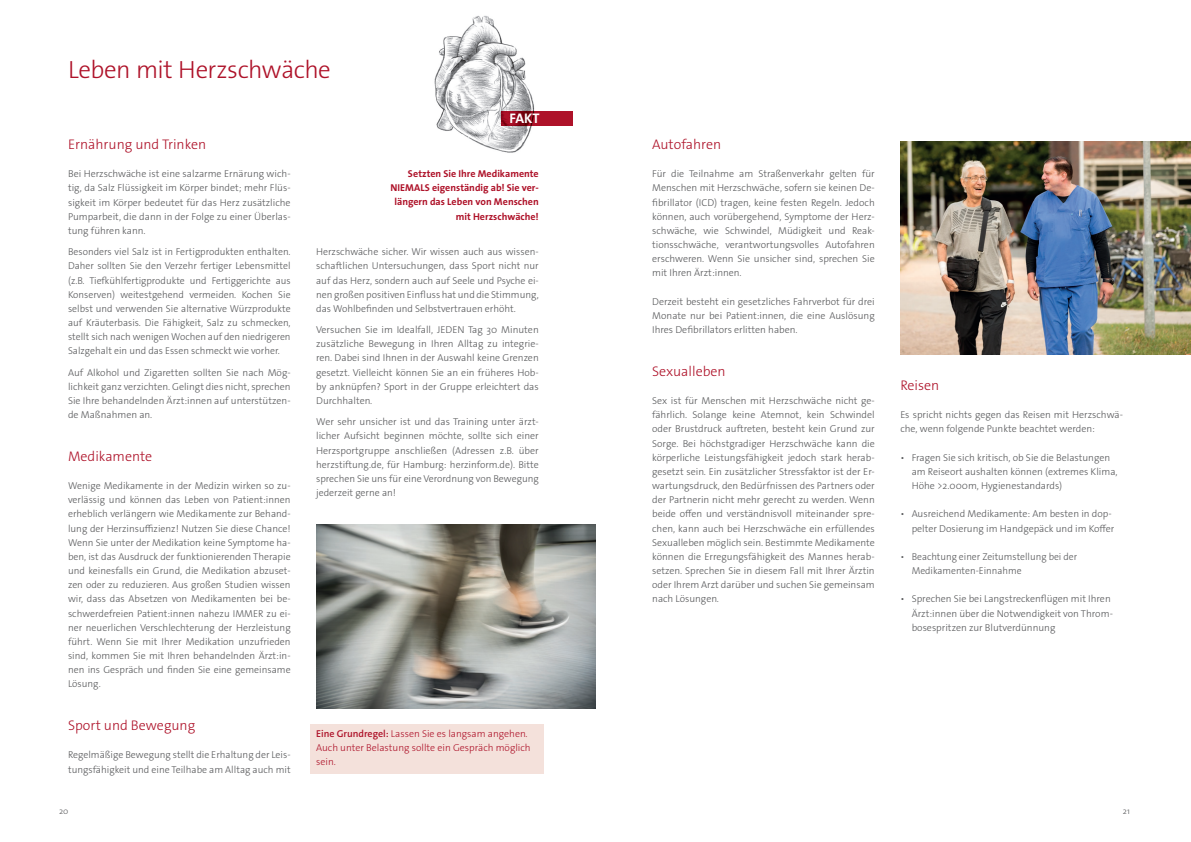
<style>
.page{position:relative;width:1191px;height:842px;background:#fff}
.page>*{position:absolute;margin:0;border:0;box-sizing:border-box;transform-origin:0 0}
.t1{font:300 25px "The Sans Os F";letter-spacing:-.02em;color:#ae1229}
.t2{font:300 14px "The Sans Os F";color:#ae1229}
.t3{font:700 14px "The Sans Os F";color:#fff}
.t4{font:300 10px/14.2px "The Sans Os F";color:#57585a;text-align:justify}
.t5{font:700 10px/14.2px "The Sans Os F";color:#ae1229;text-align:right}
.t6{font:300 10px/14.2px "The Sans Os F";color:#ae1229}
.t7{font:300 8.5px "The Sans Os F";color:#57585a}
.s1{font-weight:600}
</style>
<div class="page">
<img style="left:900px;top:142px;width:291px;height:212px">
<img style="left:316px;top:524px;width:279px;height:185px">
<img style="left:434px;top:15px;width:102px;height:138px">
<div style="left:536px;top:111px;width:37px;height:14px;background:#ae1229"></div>
<img style="left:502px;top:111px;width:34px;height:14px">
<div style="left:310px;top:724px;width:234px;height:50px;background:#f4e1db"></div>
<h1 class="t1" style="left:68px;top:53px;width:264px">Leben mit Herzschwäche</h1>
<h2 class="t3" style="left:509px;top:109px;width:32px">FAKT</h2>
<h2 class="t2" style="left:68px;top:135px;width:140px">Ernährung und Trinken</h2>
<p class="t4" style="left:68px;top:167px;width:224px">Bei Herzschwäche ist eine salzarme Ernärung wich&shy;tig, da Salz Flüssigkeit im Körper bindet; mehr Flüs&shy;sigkeit im Körper bedeutet für das Herz zusätzliche Pumparbeit, die dann in der Folge zu einer Überlas&shy;tung führen kann.</p>
<p class="t4" style="left:68px;top:245px;width:224px">Besonders viel Salz ist in Fertigprodukten enthalten.<br>Daher sollten Sie den Verzehr fertiger Lebensmittel (z.B. Tiefkühlfertigprodukte und Fertiggerichte aus Konserven) weitestgehend vermeiden. Kochen Sie selbst und verwenden Sie alternative Würzprodukte auf Kräuterbasis. Die Fähigkeit, Salz zu schmecken, stellt sich nach wenigen Wochen auf den niedrigeren Salzgehalt ein und das Essen schmeckt wie vorher.</p>
<p class="t4" style="left:68px;top:365px;width:224px">Auf Alkohol und Zigaretten sollten Sie nach Mög&shy;lichkeit ganz verzichten. Gelingt dies nicht, sprechen Sie Ihre behandelnden Ärzt:innen auf unterstützen&shy;de Maßnahmen an.</p>
<h2 class="t2" style="left:68px;top:447px;width:86px">Medikamente</h2>
<p class="t4" style="left:68px;top:479px;width:224px">Wenige Medikamente in der Medizin wirken so zu&shy;verlässig und können das Leben von Patient:innen erheblich verlängern wie Medikamente zur Behand&shy;lung der Herzinsuffizienz! Nutzen Sie diese Chance!<br>Wenn Sie unter der Medikation keine Symptome ha&shy;ben, ist das Ausdruck der funktionierenden Therapie und keinesfalls ein Grund, die Medikation abzuset&shy;zen oder zu reduzieren. Aus großen Studien wissen wir, dass das Absetzen von Medikamenten bei be&shy;schwerdefreien Patient:innen nahezu IMMER zu ei&shy;ner neuerlichen Verschlechterung der Herzleistung führt. Wenn Sie mit Ihrer Medikation unzufrieden sind, kommen Sie mit Ihren behandelnden Ärzt:in&shy;nen ins Gespräch und finden Sie eine gemeinsame Lösung.</p>
<h2 class="t2" style="left:68px;top:716px;width:129px">Sport und Bewegung</h2>
<p class="t4" style="left:68px;top:748px;width:224px">Regelmäßige Bewegung stellt die Erhaltung der Leis&shy;tungsfähigkeit und eine Teilhabe am Alltag auch mit</p>
<p class="t5" style="left:390px;top:167px;width:150px">Setzten Sie Ihre Medikamente<br>NIEMALS eigenständig ab! Sie ver&shy;längern das Leben von Menschen mit Herzschwäche!</p>
<p class="t4" style="left:316px;top:245px;width:224px">Herzschwäche sicher. Wir wissen auch aus wissen&shy;schaftlichen Untersuchungen, dass Sport nicht nur auf das Herz, sondern auch auf Seele und Psyche ei&shy;nen großen positiven Einfluss hat und die Stimmung, das Wohlbefinden und Selbstvertrauen erhöht.</p>
<p class="t4" style="left:316px;top:323px;width:224px">Versuchen Sie im Idealfall, JEDEN Tag 30 Minuten zusätzliche Bewegung in Ihren Alltag zu integrie&shy;ren. Dabei sind Ihnen in der Auswahl keine Grenzen gesetzt. Vielleicht können Sie an ein früheres Hob&shy;by anknüpfen? Sport in der Gruppe erleichtert das Durchhalten.</p>
<p class="t4" style="left:316px;top:415px;width:224px">Wer sehr unsicher ist und das Training unter ärzt&shy;licher Aufsicht beginnen möchte, sollte sich einer Herzsportgruppe anschließen (Adressen z.B. über herzstiftung.de, für Hamburg: herzinform.de). Bitte sprechen Sie uns für eine Verordnung von Bewegung jederzeit gerne an!</p>
<p class="t6" style="left:316px;top:727px;width:216px"><span class="s1">Eine Grundregel:</span> Lassen Sie es langsam angehen.<br>Auch unter Belastung sollte ein Gespräch möglich sein.</p>
<h2 class="t2" style="left:652px;top:135px;width:70px">Autofahren</h2>
<p class="t4" style="left:652px;top:167px;width:224px">Für die Teilnahme am Straßenverkahr gelten für Menschen mit Herzschwäche, sofern sie keinen De&shy;fibrillator (ICD) tragen, keine festen Regeln. Jedoch können, auch vorübergehend, Symptome der Herz&shy;schwäche, wie Schwindel, Müdigkeit und Reak&shy;tionsschwäche, verantwortungsvolles Autofahren erschweren. Wenn Sie unsicher sind, sprechen Sie mit Ihren Ärzt:innen.</p>
<p class="t4" style="left:652px;top:294px;width:224px">Derzeit besteht ein gesetzliches Fahrverbot für drei Monate nur bei Patient:innen, die eine Auslösung Ihres Defibrillators erlitten haben.</p>
<h2 class="t2" style="left:652px;top:362px;width:75px">Sexualleben</h2>
<p class="t4" style="left:652px;top:394px;width:224px">Sex ist für Menschen mit Herzschwäche nicht ge&shy;fährlich. Solange keine Atemnot, kein Schwindel oder Brustdruck auftreten, besteht kein Grund zur Sorge. Bei höchstgradiger Herzschwäche kann die körperliche Leistungsfähigkeit jedoch stark herab&shy;gesetzt sein. Ein zusätzlicher Stressfaktor ist der Er&shy;wartungsdruck, den Bedürfnissen des Partners oder der Partnerin nicht mehr gerecht zu werden. Wenn beide offen und verständnisvoll miteinander spre&shy;chen, kann auch bei Herzschwäche ein erfüllendes Sexualleben möglich sein. Bestimmte Medikamente können die Erregungsfähigkeit des Mannes herab&shy;setzen. Sprechen Sie in diesem Fall mit Ihrer Ärztin oder Ihrem Arzt darüber und suchen Sie gemeinsam nach Lösungen.</p>
<h2 class="t2" style="left:900px;top:376px;width:41px">Reisen</h2>
<p class="t4" style="left:900px;top:408px;width:224px">Es spricht nichts gegen das Reisen mit Herzschwä&shy;che, wenn folgende Punkte beachtet werden:</p>
<p class="t4" style="left:911px;top:450px;width:207px;text-align:left;text-indent:-11px">• Fragen Sie sich kritisch, ob Sie die Belastungen am Reiseort aushalten können (extremes Klima,<br>Höhe &gt;2.000m, Hygienestandards)</p>
<p class="t4" style="left:900px;top:507px;width:215px;text-align:right">• Ausreichend Medikamente: Am besten in dop&shy;pelter Dosierung im Handgepäck und im Koffer</p>
<p class="t4" style="left:911px;top:549px;width:167px;text-indent:-11px">• Beachtung einer Zeitumstellung bei der<br>Medikamenten-Einnahme</p>
<p class="t4" style="left:911px;top:592px;width:203px;text-align:left;text-indent:-11px">• Sprechen Sie bei Langstreckenflügen mit Ihren<br>Ärzt:innen über die Notwendigkeit von Throm&shy;bosespritzen zur Blutverdünnung</p>
<p class="t7" style="left:59px;top:805px;width:11px">20</p>
<p class="t7" style="left:1123px;top:805px;width:8px">21</p>
</div>
